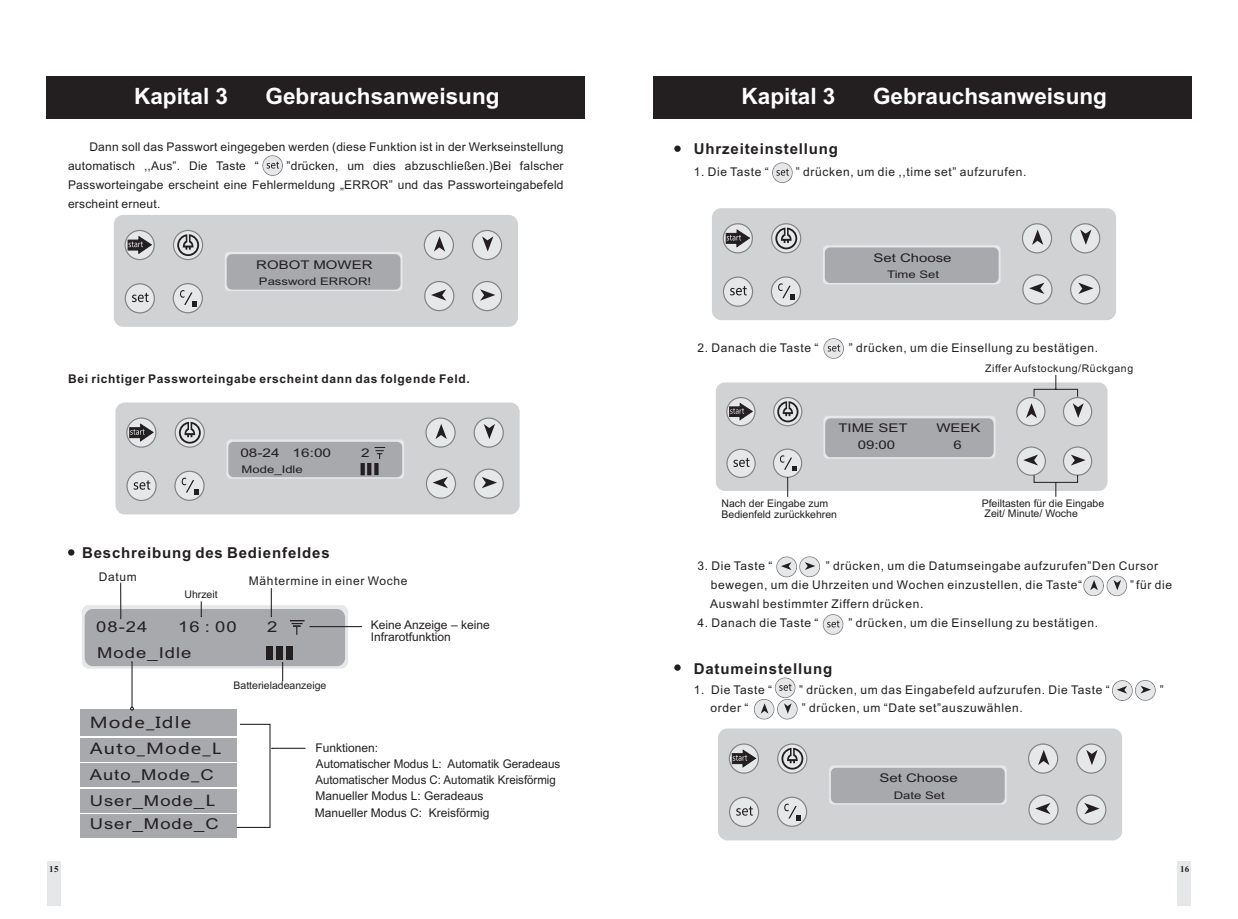
<style>
.page{position:relative;width:1238px;height:919px;background:#fff}
.page>*{position:absolute;margin:0;border:0;box-sizing:border-box;transform-origin:0 0}
.t1{font:700 22.5px "Arial";color:#fff}
.t2{font:700 15px "Arial";letter-spacing:.055em;color:#231f20}
.t3{font:15px/23px "Arial";letter-spacing:.055em;color:#231f20;scale:1.23 1}
.t4{font:15px/26px "Microsoft Ya Hei";letter-spacing:.06em;color:#231f20;scale:1.23 1}
.t5{font:12px/18.8px "Arial";letter-spacing:.055em;color:#231f20}
.t6{font:12px/18.8px "Arial";letter-spacing:.02em;color:#231f20}
.t7{font:12px/16.4px "Arial";color:#231f20}
.t8{font:700 12px "Arial";letter-spacing:.055em;color:#231f20}
.t9{font:12px "Arial";color:#231f20;scale:1.25 1}
.t10{font:12px "Arial";letter-spacing:.02em;color:#231f20;scale:1.25 1}
.t11{font:12px "Arial";letter-spacing:.02em;color:#231f20;scale:1.28 1}
.t12{font:10.5px/10.5px "Arial";color:#231f20}
.t13{font:10.5px "Arial";color:#231f20;scale:1.25 1}
.t14{font:10.5px "Arial";letter-spacing:.055em;color:#231f20}
.t15{font:700 9px "Times New Roman";color:#231f20}
.s1{font-family:"Microsoft Ya Hei"}
</style>
<div class="page">
<div style="left:114px;top:215px;width:404px;height:112px;background:#d1d2d4;border-radius:9px"></div>
<svg style="left:424px;top:230px;width:30px;height:30px"></svg>
<svg style="left:472px;top:230px;width:30px;height:30px"></svg>
<svg style="left:472px;top:281px;width:30px;height:30px"></svg>
<svg style="left:424px;top:281px;width:30px;height:30px"></svg>
<svg style="left:225px;top:252px;width:177px;height:39px"></svg>
<svg style="left:125px;top:230px;width:30px;height:30px"></svg>
<svg style="left:173px;top:230px;width:30px;height:30px"></svg>
<svg style="left:125px;top:283px;width:30px;height:30px"></svg>
<svg style="left:173px;top:283px;width:30px;height:30px"></svg>
<div style="left:227px;top:254px;width:173px;height:35px;background:#a8a9ad;border-radius:5px"></div>
<div style="left:80px;top:709px;width:157px;height:26px;background:#a8a9ad"></div>
<div style="left:80px;top:738px;width:157px;height:23px;background:#a8a9ad"></div>
<div style="left:80px;top:763px;width:157px;height:24px;background:#a8a9ad"></div>
<div style="left:80px;top:789px;width:157px;height:23px;background:#a8a9ad"></div>
<div style="left:80px;top:814px;width:157px;height:24px;background:#a8a9ad"></div>
<hr style="left:309px;top:626px;width:53px;height:1px;background:#231f20">
<svg style="left:236px;top:723px;width:36px;height:105px"></svg>
<hr style="left:271px;top:747px;width:34px;height:1px;background:#231f20">
<div style="left:715px;top:382px;width:392px;height:109px;background:#d1d2d4;border-radius:9px"></div>
<svg style="left:823px;top:416px;width:172px;height:43px"></svg>
<svg style="left:726px;top:397px;width:29px;height:29px"></svg>
<svg style="left:773px;top:397px;width:29px;height:29px"></svg>
<svg style="left:726px;top:448px;width:29px;height:30px"></svg>
<div style="left:825px;top:418px;width:168px;height:39px;background:#a8a9ad;border-radius:5px"></div>
<svg style="left:1016px;top:446px;width:76px;height:51px"></svg>
<svg style="left:1016px;top:374px;width:76px;height:52px"></svg>
<svg style="left:773px;top:448px;width:29px;height:49px"></svg>
<svg style="left:68px;top:549px;width:6px;height:6px"></svg>
<div style="left:674px;top:145px;width:6px;height:7px;background:#231f20;border-radius:50%"></div>
<div style="left:47px;top:77px;width:538px;height:42px;background:#231f20"></div>
<div style="left:653px;top:77px;width:538px;height:42px;background:#231f20"></div>
<svg style="left:262px;top:155px;width:21px;height:21px"></svg>
<div style="left:115px;top:402px;width:404px;height:112px;background:#d1d2d4;border-radius:9px"></div>
<svg style="left:425px;top:417px;width:30px;height:30px"></svg>
<svg style="left:473px;top:417px;width:31px;height:30px"></svg>
<svg style="left:473px;top:468px;width:31px;height:30px"></svg>
<svg style="left:426px;top:468px;width:30px;height:30px"></svg>
<svg style="left:126px;top:417px;width:30px;height:30px"></svg>
<svg style="left:175px;top:417px;width:30px;height:30px"></svg>
<svg style="left:126px;top:471px;width:31px;height:30px"></svg>
<svg style="left:174px;top:470px;width:31px;height:31px"></svg>
<svg style="left:226px;top:439px;width:178px;height:40px;background:#acadb1"></svg>
<div style="left:712px;top:208px;width:403px;height:112px;background:#d1d2d4;border-radius:9px"></div>
<svg style="left:1022px;top:223px;width:30px;height:30px"></svg>
<svg style="left:1070px;top:223px;width:30px;height:30px"></svg>
<svg style="left:1070px;top:274px;width:30px;height:30px"></svg>
<svg style="left:1022px;top:274px;width:30px;height:30px"></svg>
<svg style="left:823px;top:245px;width:177px;height:39px"></svg>
<svg style="left:722px;top:223px;width:31px;height:30px"></svg>
<svg style="left:771px;top:223px;width:30px;height:30px"></svg>
<svg style="left:722px;top:276px;width:31px;height:31px"></svg>
<svg style="left:770px;top:276px;width:31px;height:30px"></svg>
<div style="left:824px;top:247px;width:174px;height:36px;background:#a8a9ad;border-radius:5px"></div>
<svg style="left:674px;top:664px;width:6px;height:6px"></svg>
<div style="left:718px;top:728px;width:404px;height:112px;background:#d1d2d4;border-radius:9px"></div>
<svg style="left:1028px;top:743px;width:30px;height:30px"></svg>
<svg style="left:1076px;top:743px;width:30px;height:30px"></svg>
<svg style="left:1076px;top:794px;width:30px;height:30px"></svg>
<svg style="left:1028px;top:794px;width:30px;height:30px"></svg>
<svg style="left:829px;top:765px;width:177px;height:39px"></svg>
<svg style="left:728px;top:743px;width:31px;height:30px"></svg>
<svg style="left:777px;top:743px;width:30px;height:30px"></svg>
<svg style="left:729px;top:796px;width:30px;height:31px"></svg>
<svg style="left:777px;top:796px;width:30px;height:30px"></svg>
<div style="left:830px;top:767px;width:174px;height:36px;background:#a8a9ad;border-radius:5px"></div>
<svg style="left:82px;top:582px;width:266px;height:129px"></svg>
<div style="left:47px;top:861px;width:13px;height:45px;background:#e6e7e9"></div>
<div style="left:1177px;top:861px;width:14px;height:45px;background:#e6e7e9"></div>
<svg style="left:772px;top:162px;width:20px;height:21px"></svg>
<svg style="left:823px;top:338px;width:21px;height:21px"></svg>
<svg style="left:776px;top:556px;width:44px;height:21px"></svg>
<svg style="left:1083px;top:575px;width:44px;height:21px"></svg>
<svg style="left:822px;top:614px;width:21px;height:20px"></svg>
<svg style="left:1112px;top:680px;width:43px;height:20px"></svg>
<svg style="left:753px;top:677px;width:44px;height:42px"></svg>
<h1 class="t1" style="left:134px;top:87px;width:95px">Kapital 3</h1>
<h1 class="t1" style="left:265px;top:87px;width:235px">Gebrauchsanweisung</h1>
<h1 class="t1" style="left:741px;top:87px;width:95px">Kapital 3</h1>
<h1 class="t1" style="left:873px;top:87px;width:235px">Gebrauchsanweisung</h1>
<p class="t6" style="left:68px;top:139px;width:497px;text-indent:21px">Dann soll das Passwort eingegeben werden (diese Funktion ist in der Werkseinstellung automatisch ,,Aus”. Die Taste “</p>
<p class="t6" style="left:68px;top:157px;width:497px;text-align:justify;text-indent:218px">”drücken, um dies abzuschließen.)Bei falscher Passworteingabe erscheint eine Fehlermeldung „ERROR” und das Passworteingabefeld erscheint erneut.</p>
<p class="t9" style="left:256px;top:260px;width:94px">ROBOT MOWER</p>
<p class="t13" style="left:259px;top:277px;width:91px">Password ERROR!</p>
<p class="t8" style="left:68px;top:374px;width:403px">Bei richtiger Passworteingabe erscheint dann das folgende Feld.</p>
<p class="t11" style="left:240px;top:448px;width:72px">08-24 16:00</p>
<p class="t11" style="left:361px;top:448px;width:8px">2</p>
<p class="t13" style="left:242px;top:465px;width:50px">Mode_Idle</p>
<p class="t2" style="left:82px;top:547px;width:249px">Beschreibung des Bedienfeldes</p>
<p class="t6" style="left:99px;top:568px;width:40px">Datum</p>
<p class="t5" style="left:249px;top:572px;width:160px">Mähtermine in einer Woche</p>
<p class="t7" style="left:371px;top:620px;width:120px;line-height:12px">Keine Anzeige – keine<br>Infrarotfunktion</p>
<p class="t12" style="left:233px;top:680px;width:94px">Batterieladeanzeige</p>
<p class="t12" style="left:184px;top:590px;width:35px">Uhrzeit</p>
<p class="t3" style="left:96px;top:616px;width:43px">08-24</p>
<p class="t3" style="left:178px;top:616px;width:49px">16 : 00</p>
<p class="t3" style="left:267px;top:616px;width:10px">2</p>
<p class="t3" style="left:97px;top:642px;width:78px">Mode_Idle</p>
<p class="t4" style="left:90px;top:711px;width:108px">Mode_Idle<br>Auto_Mode_L</p>
<p class="t3" style="left:90px;top:790px;width:106px">User_Mode_<span class="s1">L<br></span>User_Mode_C</p>
<p class="t3" style="left:90px;top:764px;width:102px">Auto<span class="s1">_</span>Mode<span class="s1">_</span>C</p>
<p class="t7" style="left:315px;top:740px;width:247px">Funktionen:<br>Automatischer Modus L: Automatik Geradeaus Automatischer Modus C: Automatik Kreisförmig Manueller Modus L: Geradeaus<br>Manueller Modus C: Kreisförmig</p>
<p class="t2" style="left:693px;top:143px;width:146px">Uhrzeiteinstellung</p>
<p class="t5" style="left:693px;top:163px;width:77px">1. Die Taste “</p>
<p class="t5" style="left:795px;top:163px;width:232px">” drücken, um die ,,time set” aufzurufen.</p>
<p class="t9" style="left:873px;top:253px;width:64px">Set Choose</p>
<p class="t13" style="left:887px;top:271px;width:43px">Time Set</p>
<p class="t5" style="left:697px;top:339px;width:123px">2. Danach die Taste “</p>
<p class="t5" style="left:848px;top:339px;width:251px">” drücken, um die Einsellung zu bestätigen.</p>
<p class="t14" style="left:985px;top:364px;width:150px">Ziffer Aufstockung/Rückgang</p>
<p class="t10" style="left:838px;top:423px;width:57px">TIME SET</p>
<p class="t10" style="left:936px;top:423px;width:37px">WEEK</p>
<p class="t10" style="left:857px;top:440px;width:31px">09:00</p>
<p class="t10" style="left:953px;top:440px;width:8px">6</p>
<p class="t12" style="left:721px;top:499px;width:117px">Nach der Eingabe zum<br>Bedienfeld zurückkehren</p>
<p class="t12" style="left:981px;top:499px;width:124px">Pfeiltasten für die Eingabe<br>Zeit/ Minute/ Woche</p>
<p class="t5" style="left:697px;top:558px;width:77px">3. Die Taste “</p>
<p class="t5" style="left:710px;top:558px;width:449px;text-indent:115px">” drücken, um die Datumseingabe aufzurufen”Den Cursor bewegen, um die Uhrzeiten und Wochen einzustellen, die Taste“</p>
<p class="t6" style="left:1129px;top:576px;width:44px">” für die</p>
<p class="t5" style="left:710px;top:595px;width:215px">Auswahl bestimmter Ziffern drücken.</p>
<p class="t5" style="left:697px;top:614px;width:123px">4. Danach die Taste “</p>
<p class="t5" style="left:848px;top:614px;width:251px">” drücken, um die Einsellung zu bestätigen.</p>
<p class="t2" style="left:693px;top:663px;width:140px">Datumeinstellung</p>
<p class="t5" style="left:693px;top:681px;width:80px">1. Die Taste “</p>
<p class="t5" style="left:799px;top:681px;width:312px">” drücken, um das Eingabefeld aufzurufen. Die Taste “</p>
<p class="t6" style="left:1159px;top:681px;width:5px">”</p>
<p class="t6" style="left:710px;top:700px;width:40px">order “</p>
<p class="t5" style="left:801px;top:700px;width:222px">” drücken, um “Date set”auszuwählen.</p>
<p class="t9" style="left:879px;top:773px;width:64px">Set Choose</p>
<p class="t13" style="left:893px;top:790px;width:42px">Date Set</p>
<p class="t15" style="left:49px;top:866px;width:11px">15</p>
<p class="t15" style="left:1179px;top:866px;width:11px">16</p>
</div>
